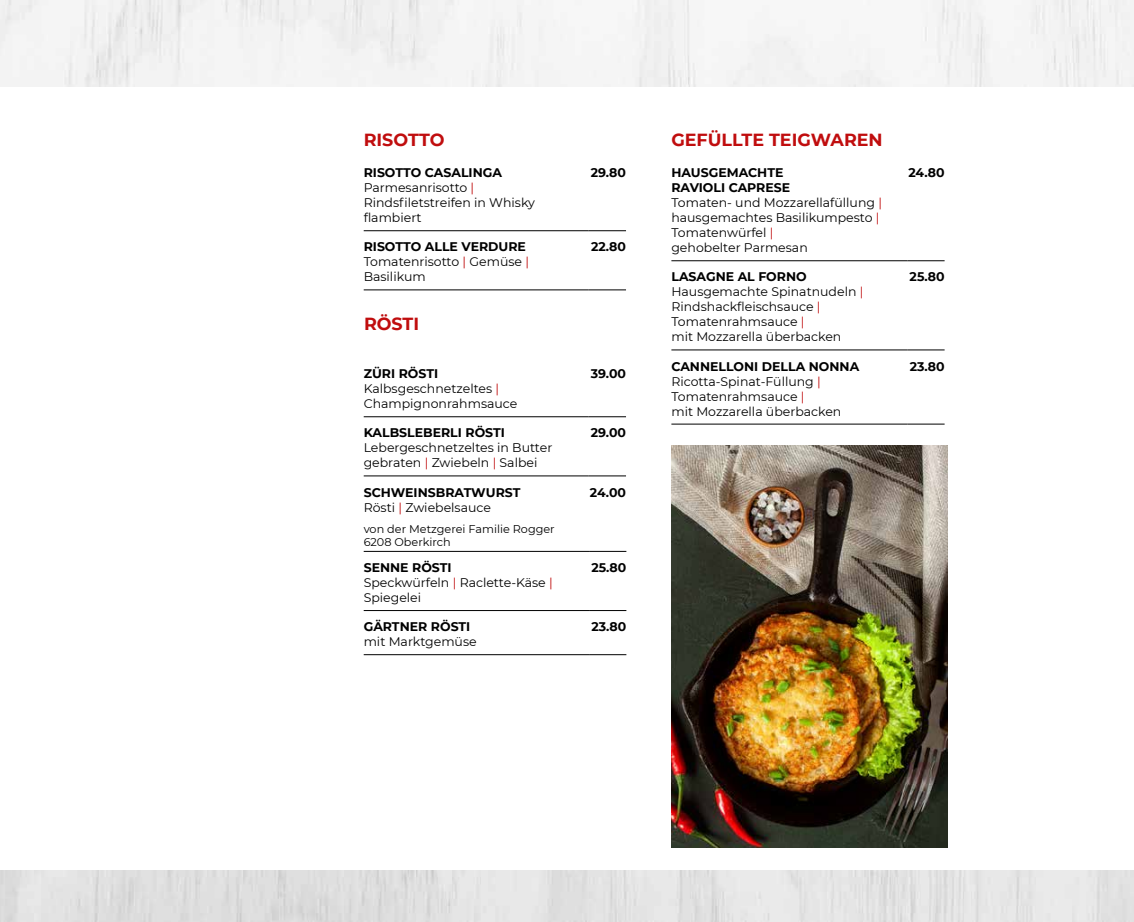
<style>
.page{position:relative;width:1134px;height:922px;background:#fff}
.page>*{position:absolute;margin:0;border:0;box-sizing:border-box;transform-origin:0 0}
.t1{font:700 17.5px "Montserrat";color:#c00d0e}
.t2{font:12.5px/15px "Montserrat";color:#000}
.t3{font:700 12.5px/15px "Montserrat";color:#000}
.t4{font:11.25px/13.5px "Montserrat";color:#000}
.s1{font-weight:700}
.s2{color:#c00d0e}
.s3{font-weight:400}
.s4{font-weight:400;color:#c00d0e}
</style>
<div class="page">
<img style="left:0;top:0;width:1134px;height:921px">
<div style="left:0;top:87px;width:1134px;height:782px;background:#fff"></div>
<img style="left:671px;top:446px;width:276px;height:401px">
<hr style="left:364px;top:230px;width:225px;height:1px;background:#000">
<hr style="left:589px;top:230px;width:37px;height:1px;background:#000">
<hr style="left:364px;top:289px;width:225px;height:1px;background:#000">
<hr style="left:589px;top:289px;width:37px;height:1px;background:#000">
<hr style="left:364px;top:416px;width:225px;height:1px;background:#000">
<hr style="left:589px;top:416px;width:37px;height:1px;background:#000">
<hr style="left:364px;top:475px;width:225px;height:1px;background:#000">
<hr style="left:589px;top:475px;width:37px;height:1px;background:#000">
<hr style="left:364px;top:551px;width:225px;height:1px;background:#000">
<hr style="left:589px;top:551px;width:37px;height:1px;background:#000">
<hr style="left:364px;top:610px;width:225px;height:1px;background:#000">
<hr style="left:589px;top:610px;width:37px;height:1px;background:#000">
<hr style="left:364px;top:654px;width:225px;height:1px;background:#000">
<hr style="left:589px;top:654px;width:37px;height:1px;background:#000">
<hr style="left:671px;top:260px;width:236px;height:1px;background:#000">
<hr style="left:907px;top:260px;width:38px;height:1px;background:#000">
<hr style="left:671px;top:349px;width:236px;height:1px;background:#000">
<hr style="left:907px;top:349px;width:38px;height:1px;background:#000">
<hr style="left:671px;top:423px;width:236px;height:1px;background:#000">
<hr style="left:907px;top:423px;width:38px;height:1px;background:#000">
<h1 class="t1" style="left:364px;top:127px;width:82px">RISOTTO</h1>
<p class="t2" style="left:364px;top:165px;width:173px"><span class="s1">RISOTTO CASALINGA<br></span>Parmesanrisotto <span class="s2">|<br></span>Rindsfiletstreifen in Whisky flambiert</p>
<p class="t3" style="left:591px;top:164px;width:37px">29.80</p>
<p class="t2" style="left:364px;top:239px;width:167px"><span class="s1">RISOTTO ALLE VERDURE<br></span>Tomatenrisotto <span class="s2">|</span> Gemüse <span class="s2">|<br></span>Basilikum</p>
<p class="t3" style="left:591px;top:239px;width:37px">22.80</p>
<h1 class="t1" style="left:364px;top:311px;width:57px">RÖSTI</h1>
<p class="t2" style="left:364px;top:366px;width:155px"><span class="s1">ZÜRI RÖSTI<br></span>Kalbsgeschnetzeltes <span class="s2">|<br></span>Champignonrahmsauce</p>
<p class="t3" style="left:591px;top:365px;width:37px">39.00</p>
<p class="t3" style="left:364px;top:424px;width:143px">KALBSLEBERLI RÖSTI</p>
<p class="t2" style="left:364px;top:440px;width:190px">Lebergeschnetzeltes in Butter gebraten <span class="s2">|</span> Zwiebeln <span class="s2">|</span> Salbei</p>
<p class="t3" style="left:591px;top:424px;width:37px">29.00</p>
<p class="t3" style="left:590px;top:484px;width:38px">24.00</p>
<p class="t3" style="left:364px;top:484px;width:158px">SCHWEINSBRATWURST<br><span class="s3">Rösti</span> <span class="s4">|</span> <span class="s3">Zwiebelsauce</span></p>
<p class="t4" style="left:364px;top:521px;width:193px">von der Metzgerei Familie Rogger<br>6208 Oberkirch</p>
<p class="t2" style="left:364px;top:559px;width:191px"><span class="s1">SENNE RÖSTI<br></span>Speckwürfeln <span class="s2">|</span> Raclette-Käse <span class="s2">|<br></span>Spiegelei</p>
<p class="t3" style="left:591px;top:559px;width:36px">25.80</p>
<p class="t3" style="left:364px;top:618px;width:108px">GÄRTNER RÖSTI</p>
<p class="t2" style="left:364px;top:633px;width:115px">mit Marktgemüse</p>
<p class="t3" style="left:591px;top:618px;width:36px">23.80</p>
<h1 class="t1" style="left:671px;top:127px;width:213px">GEFÜLLTE TEIGWAREN</h1>
<p class="t2" style="left:671px;top:165px;width:212px"><span class="s1">HAUSGEMACHTE<br>RAVIOLI CAPRESE<br></span>Tomaten- und Mozzarellafüllung <span class="s2">| </span>hausgemachtes Basilikumpesto <span class="s2">|<br></span>Tomatenwürfel <span class="s2">|<br></span>gehobelter Parmesan</p>
<p class="t3" style="left:908px;top:164px;width:38px">24.80</p>
<p class="t2" style="left:671px;top:269px;width:194px"><span class="s1">LASAGNE AL FORNO<br></span>Hausgemachte Spinatnudeln <span class="s2">|<br></span>Rindshackfleischsauce <span class="s2">|<br></span>Tomatenrahmsauce <span class="s2">|<br></span>mit Mozzarella überbacken</p>
<p class="t3" style="left:910px;top:269px;width:36px">25.80</p>
<p class="t2" style="left:671px;top:358px;width:189px"><span class="s1">CANNELLONI DELLA NONNA<br></span>Ricotta-Spinat-Füllung <span class="s2">|<br></span>Tomatenrahmsauce <span class="s2">|<br></span>mit Mozzarella überbacken</p>
<p class="t3" style="left:910px;top:358px;width:36px">23.80</p>
</div>
